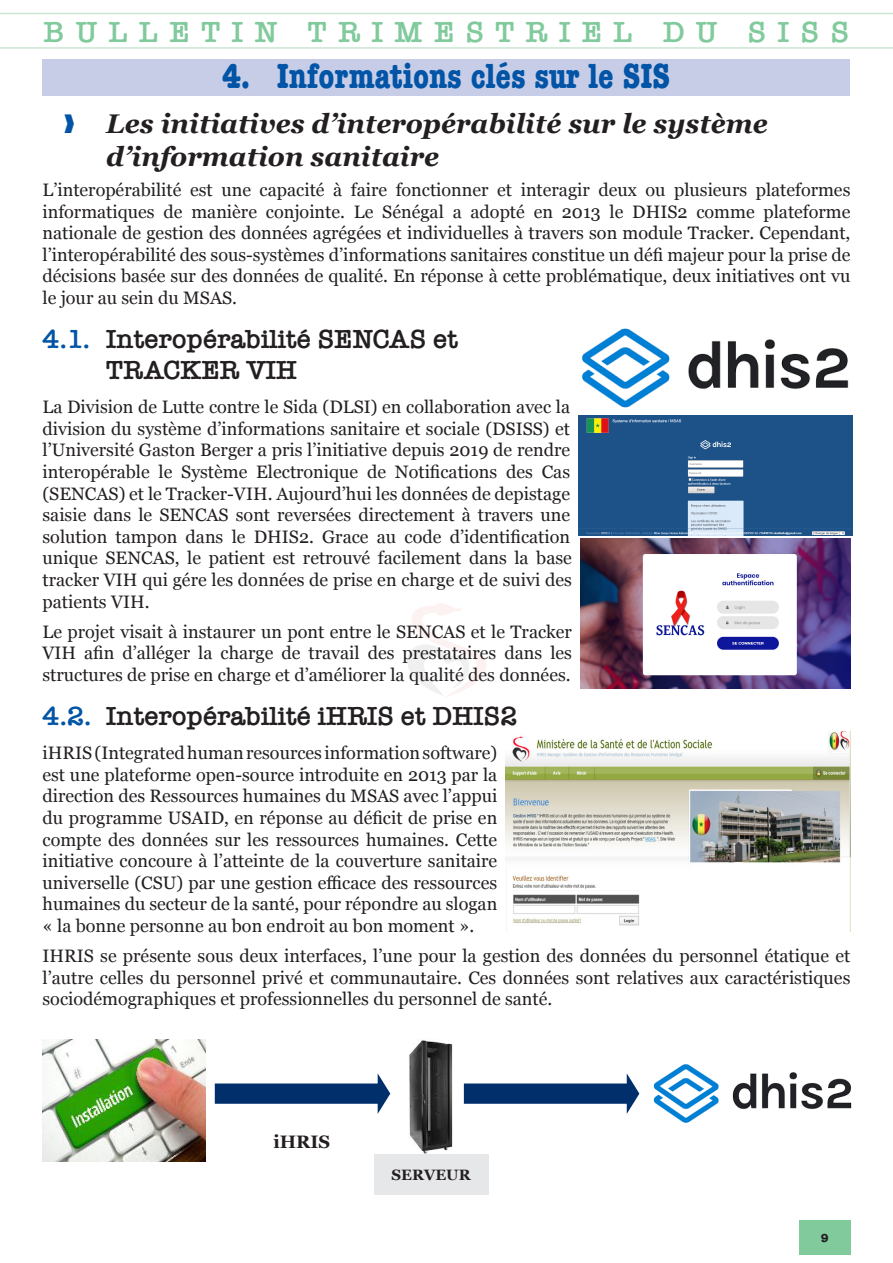
<style>
.page{position:relative;width:893px;height:1263px;background:#fff}
.page>*{position:absolute;margin:0;border:0;box-sizing:border-box;transform-origin:0 0}
.t1{font:700 condensed 36px "American Typewriter";color:#0154a6}
.t2{font:600 30px "American Typewriter";letter-spacing:.38em;color:#80ca9c}
.t3{font:600 27px/31px "American Typewriter";color:#231f20}
.t4{font:italic 700 27px/32.4px "Georgia";color:#231f20}
.t5{font:18px/21.6px "Georgia";color:#231f20;text-align:justify}
.t6{font:700 18px "Georgia";color:#231f20}
.t7{font:700 15px "Georgia";color:#231f20}
.t8{font:700 12px "American Typewriter";color:#231f20}
.s1{color:#0154a6}
</style>
<div class="page">
<div style="left:799px;top:1220px;width:51px;height:35px;background:#80ca9c"></div>
<hr style="left:0;top:13px;width:893px;height:1px;background:#cbe6d3">
<hr style="left:0;top:47px;width:893px;height:2px;background:#cbe6d3">
<div style="left:43px;top:60px;width:807px;height:36px;background:#c7cde7"></div>
<img style="left:579px;top:415px;width:273px;height:120px">
<img style="left:581px;top:328px;width:267px;height:80px">
<img style="left:580px;top:539px;width:270px;height:149px">
<img style="left:506px;top:732px;width:344px;height:200px">
<img style="left:43px;top:1040px;width:162px;height:121px">
<img style="left:653px;top:1064px;width:199px;height:59px">
<img style="left:390px;top:1040px;width:74px;height:114px">
<svg style="left:215px;top:1073px;width:175px;height:41px"></svg>
<svg style="left:464px;top:1073px;width:175px;height:41px"></svg>
<div style="left:374px;top:1154px;width:115px;height:41px;background:#e6e7e9"></div>
<h2 class="t2" style="left:44px;top:9px;width:807px">BULLETIN TRIMESTRIEL DU SISS</h2>
<h1 class="t1" style="left:223px;top:48px;width:449px">4. Informations clés sur le SIS</h1>
<h3 class="t4" style="left:106px;top:107px;width:663px;text-indent:-43px"><span class="s1">❱</span> Les initiatives d’interopérabilité sur le système d’information sanitaire</h3>
<p class="t5" style="left:43px;top:178px;width:809px">L’interopérabilité est une capacité à faire fonctionner et interagir deux ou plusieurs plateformes informatiques de manière conjointe. Le Sénégal a adopté en 2013 le DHIS2 comme plateforme nationale de gestion des données agrégées et individuelles à travers son module Tracker. Cependant, l’interopérabilité des sous-systèmes d’informations sanitaires constitue un défi majeur pour la prise de décisions basée sur des données de qualité. En réponse à cette problématique, deux initiatives ont vu le jour au sein du MSAS.</p>
<h3 class="t3" style="left:106px;top:323px;width:353px;text-indent:-64px"><span class="s1">4.1.</span> Interopérabilité SENCAS et<br>TRACKER VIH</h3>
<p class="t5" style="left:43px;top:395px;width:531px">La Division de Lutte contre le Sida (DLSI) en collaboration avec la division du système d’informations sanitaire et sociale (DSISS) et l’Université Gaston Berger a pris l’initiative depuis 2019 de rendre interopérable le Système Electronique de Notifications des Cas (SENCAS) et le Tracker-VIH. Aujourd’hui les données de depistage saisie dans le SENCAS sont reversées directement à travers une solution tampon dans le DHIS2. Grace au code d’identification unique SENCAS, le patient est retrouvé facilement dans la base tracker VIH qui gére les données de prise en charge et de suivi des patients VIH.</p>
<p class="t5" style="left:43px;top:620px;width:531px">Le projet visait à instaurer un pont entre le SENCAS et le Tracker VIH afin d’alléger la charge de travail des prestataires dans les structures de prise en charge et d’améliorer la qualité des données.</p>
<h3 class="t3" style="left:43px;top:700px;width:477px"><span class="s1">4.2.</span> Interopérabilité iHRIS et DHIS2</h3>
<p class="t5" style="left:43px;top:741px;width:456px">iHRIS (Integrated human resources information software) est une plateforme open-source introduite en 2013 par la direction des Ressources humaines du MSAS avec l’appui du programme USAID, en réponse au déficit de prise en compte des données sur les ressources humaines. Cette initiative concoure à l’atteinte de la couverture sanitaire universelle (CSU) par une gestion efficace des ressources humaines du secteur de la santé, pour répondre au slogan « la bonne personne au bon endroit au bon moment ».</p>
<p class="t5" style="left:43px;top:944px;width:809px">IHRIS se présente sous deux interfaces, l’une pour la gestion des données du personnel étatique et l’autre celles du personnel privé et communautaire. Ces données sont relatives aux caractéristiques sociodémographiques et professionnelles du personnel de santé.</p>
<p class="t6" style="left:273px;top:1128px;width:58px">iHRIS</p>
<p class="t7" style="left:392px;top:1164px;width:81px">SERVEUR</p>
<p class="t8" style="left:821px;top:1228px;width:9px">9</p>
</div>
